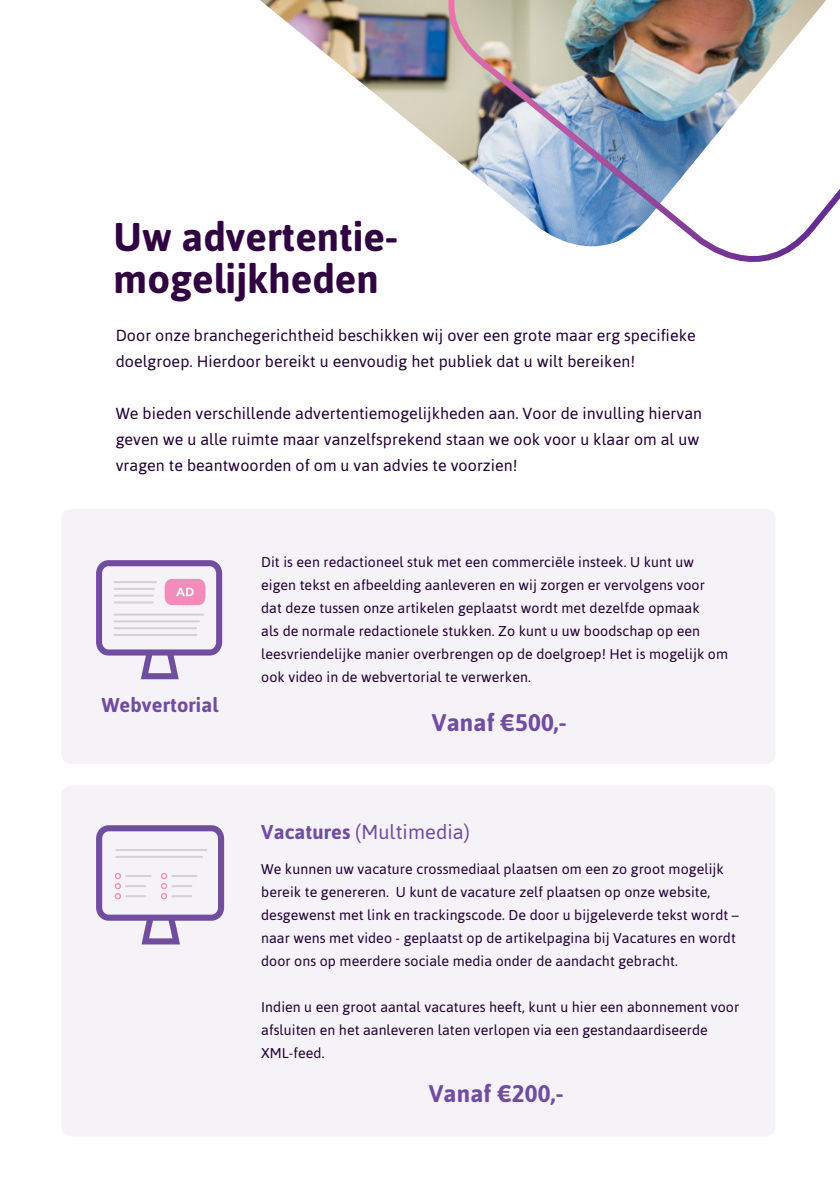
<style>
.page{position:relative;width:840px;height:1191px;background:#fff}
.page>*{position:absolute;margin:0;border:0;box-sizing:border-box;transform-origin:0 0}
.t1{font:700 40px "Asap";color:#300441}
.t2{font:700 24px "Asap";letter-spacing:.005em;color:#714d9f}
.t3{font:20px "Asap";letter-spacing:.005em;color:#714d9f}
.t4{font:700 20px "Asap";letter-spacing:.005em;color:#714d9f}
.t5{font:16px/26px "Asap";letter-spacing:.005em;color:#210032}
.t6{font:14.2px/23px "Asap";letter-spacing:.005em;color:#210032}
.s1{font-weight:700}
</style>
<div class="page">
<img style="left:260px;top:0;width:160px;height:131px">
<img style="left:420px;top:0;width:419px;height:262px">
<div style="left:61px;top:509px;width:714px;height:255px;background:#f5f2f8;border-radius:10px"></div>
<svg style="left:96px;top:560px;width:126px;height:119px"></svg>
<hr style="left:114px;top:613px;width:90px;height:2px;background:#d1d2d4">
<hr style="left:114px;top:620px;width:86px;height:2px;background:#d1d2d4">
<hr style="left:114px;top:627px;width:83px;height:2px;background:#d1d2d4">
<hr style="left:114px;top:634px;width:83px;height:2px;background:#d1d2d4">
<div style="left:61px;top:785px;width:714px;height:351px;background:#f5f2f8;border-radius:10px"></div>
<svg style="left:96px;top:825px;width:128px;height:119px"></svg>
<p class="t1" style="left:113px;top:214px;width:286px">Uw advertentie-</p>
<p class="t1" style="left:113px;top:256px;width:267px">mogelijkheden</p>
<p class="t5" style="left:116px;top:322px;width:581px">Door onze branchegerichtheid beschikken wij over een grote maar erg specifieke doelgroep. Hierdoor bereikt u eenvoudig het publiek dat u wilt bereiken!</p>
<p class="t5" style="left:116px;top:400px;width:587px">We bieden verschillende advertentiemogelijkheden aan. Voor de invulling hiervan geven we u alle ruimte maar vanzelfsprekend staan we ook voor u klaar om al uw vragen te beantwoorden of om u van advies te voorzien!</p>
<p class="t4" style="left:102px;top:693px;width:118px">Webvertorial</p>
<p class="t6" style="left:261px;top:551px;width:468px">Dit is een redactioneel stuk met een commerciële insteek. U kunt uw eigen tekst en afbeelding aanleveren en wij zorgen er vervolgens voor dat deze tussen onze artikelen geplaatst wordt met dezelfde opmaak<br>als de normale redactionele stukken. Zo kunt u uw boodschap op een leesvriendelijke manier overbrengen op de doelgroep! Het is mogelijk om ook video in de webvertorial te verwerken.</p>
<p class="t2" style="left:431px;top:708px;width:136px">Vanaf €500,-</p>
<p class="t3" style="left:261px;top:820px;width:210px"><span class="s1">Vacatures</span> (Multimedia)</p>
<p class="t6" style="left:261px;top:857px;width:479px">We kunnen uw vacature crossmediaal plaatsen om een zo groot mogelijk bereik te genereren. U kunt de vacature zelf plaatsen op onze website, desgewenst met link en trackingscode. De door u bijgeleverde tekst wordt – naar wens met video - geplaatst op de artikelpagina bij Vacatures en wordt door ons op meerdere sociale media onder de aandacht gebracht.</p>
<p class="t6" style="left:261px;top:995px;width:479px">Indien u een groot aantal vacatures heeft, kunt u hier een abonnement voor afsluiten en het aanleveren laten verlopen via een gestandaardiseerde<br>XML-feed.</p>
<p class="t2" style="left:428px;top:1080px;width:136px">Vanaf €200,-</p>
</div>
